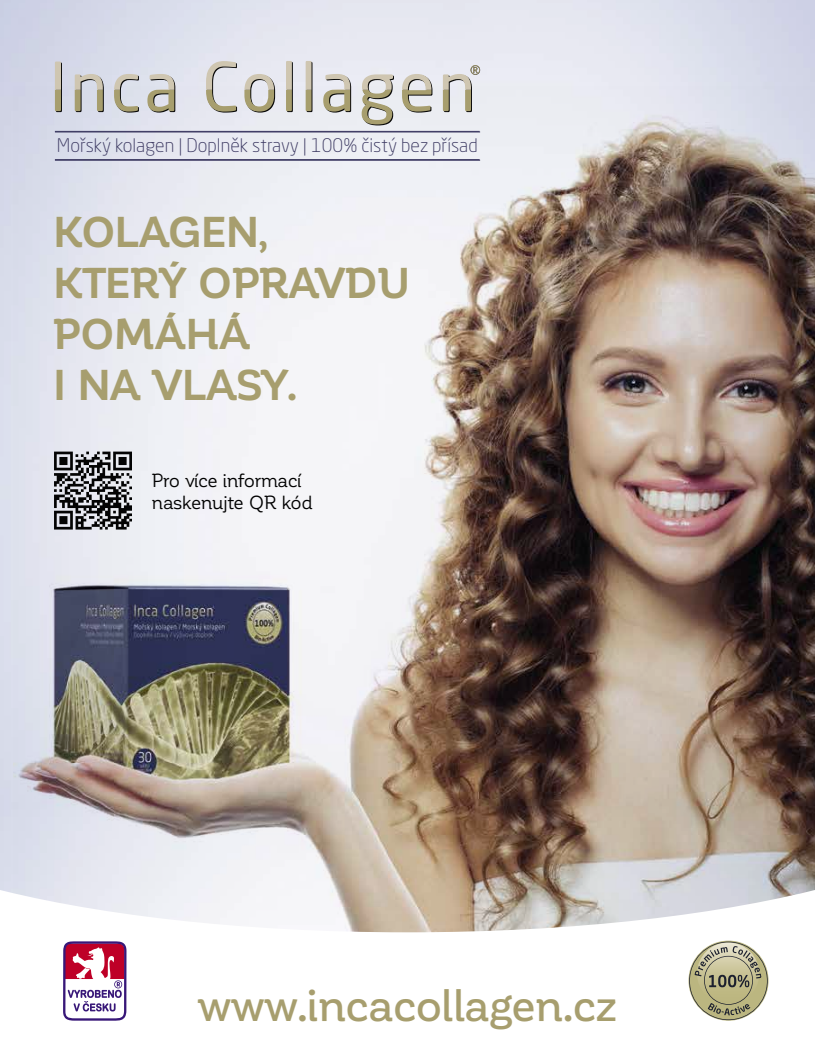
<style>
.page{position:relative;width:815px;height:1063px;background:#fff}
.page>*{position:absolute;margin:0;border:0;box-sizing:border-box;transform-origin:0 0}
.t1{font:500 44.88px "Corporative";letter-spacing:-.025em;color:#a79e6e}
.t2{font:700 42.5px/51px "Corporative";letter-spacing:-.01em;color:#a79e6e}
.t3{font:18.75px/22.5px "Corporative";letter-spacing:-.025em;color:#000}
.t4{font:300 18.5px "Neo Sans W1 G";color:#3a3760}
</style>
<div class="page">
<img style="left:14px;top:86px;width:801px;height:799px">
<svg style="left:0;top:885px;width:815px;height:136px"></svg>
<svg style="left:63px;top:941px;width:63px;height:80px"></svg>
<svg style="left:689px;top:942px;width:79px;height:78px"></svg>
<svg style="left:55px;top:61px;width:425px;height:64px;background:#d3d3d2"></svg>
<hr style="left:55px;top:132px;width:425px;height:1px;background:#3a3760">
<hr style="left:55px;top:160px;width:425px;height:1px;background:#3a3760">
<hr style="left:55px;top:131px;width:425px;height:1px;background:#3a3760">
<hr style="left:55px;top:159px;width:425px;height:1px;background:#3a3760">
<svg style="left:54px;top:452px;width:78px;height:78px;background:#707074"></svg>
<p class="t4" style="left:57px;top:134px;width:422px">Mořský kolagen | Doplněk stravy | 100% čistý bez přísad</p>
<h2 class="t2" style="left:53px;top:207px;width:359px">KOLAGEN,<br>KTERÝ OPRAVDU<br>POMÁHÁ<br>I NA VLASY.</h2>
<p class="t3" style="left:152px;top:469px;width:162px">Pro více informací naskenujte QR kód</p>
<h1 class="t1" style="left:198px;top:981px;width:420px">www.incacollagen.cz</h1>
</div>
